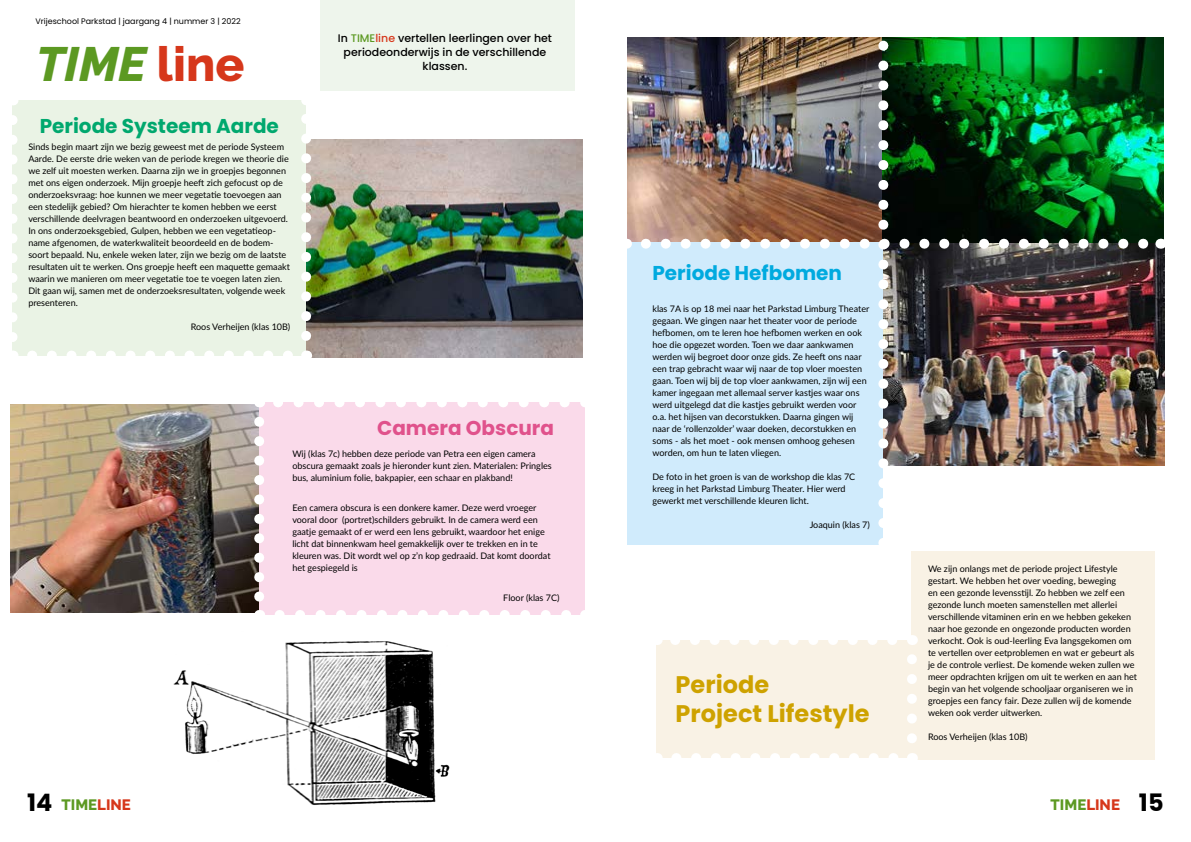
<style>
.page{position:relative;width:1191px;height:842px;background:#fff}
.page>*{position:absolute;margin:0;border:0;box-sizing:border-box;transform-origin:0 0}
.t1{font:italic 800 48px "Raleway";color:#5c9922}
.t2{font:700 24px/28.8px "Poppins";color:#cea200}
.t3{font:700 24px "Poppins";color:#000}
.t4{font:700 20px "Poppins";color:#00a86e}
.t5{font:700 20px "Poppins";color:#00aadf}
.t6{font:700 20px "Poppins";color:#e0528c}
.t7{font:800 15px "Raleway";color:#5c9922}
.t8{font:500 11px/14px "Poppins";color:#000;text-align:center}
.t9{font:9px/12px "Lato";color:#000}
.t10{font:8px "Poppins";color:#000}
.s1{font-style:normal;color:#d6371b}
.s2{color:#5c9922}
.s3{color:#d6371b}
.s4{font-family:"Poppins";font-weight:700;font-size:24px;color:#000}
</style>
<div class="page">
<img style="left:11px;top:405px;width:248px;height:208px">
<img style="left:306px;top:139px;width:277px;height:218px">
<div style="left:911px;top:551px;width:244px;height:208px;background:#f9f2e5"></div>
<div style="left:13px;top:100px;width:293px;height:255px;background:#eaf3e5"></div>
<svg style="left:32px;top:351px;width:264px;height:5px"></svg>
<svg style="left:12px;top:120px;width:6px;height:235px"></svg>
<svg style="left:301px;top:100px;width:10px;height:236px"></svg>
<div style="left:259px;top:402px;width:326px;height:213px;background:#fadaea"></div>
<svg style="left:273px;top:402px;width:292px;height:5px"></svg>
<svg style="left:279px;top:610px;width:292px;height:5px"></svg>
<svg style="left:254px;top:422px;width:10px;height:193px"></svg>
<div style="left:320px;top:0;width:254px;height:90px;background:#eef5ec"></div>
<img style="left:627px;top:38px;width:536px;height:205px">
<img style="left:1150px;top:243px;width:14px;height:223px">
<div style="left:628px;top:243px;width:255px;height:302px;background:#d0ebfc"></div>
<img style="left:646px;top:46px;width:504px;height:499px">
<div style="left:656px;top:640px;width:256px;height:118px;background:#f9f2e5"></div>
<svg style="left:676px;top:753px;width:222px;height:5px"></svg>
<svg style="left:670px;top:640px;width:222px;height:5px"></svg>
<svg style="left:907px;top:635px;width:10px;height:103px"></svg>
<img style="left:173px;top:641px;width:277px;height:164px">
<p class="t10" style="left:35px;top:17px;width:207px">Vrijeschool Parkstad | jaargang 4 | nummer 3 | 2022</p>
<h1 class="t1" style="left:36px;top:36px;width:210px">TIME <span class="s1">line</span></h1>
<h3 class="t4" style="left:40px;top:114px;width:241px">Periode Systeem Aarde</h3>
<p class="t9" style="left:28px;top:141px;width:263px">Sinds begin maart zijn we bezig geweest met de periode Systeem Aarde. De eerste drie weken van de periode kregen we theorie die we zelf uit moesten werken. Daarna zijn we in groepjes begonnen met ons eigen onderzoek. Mijn groepje heeft zich gefocust op de onderzoeksvraag: hoe kunnen we meer vegetatie toevoegen aan een stedelijk gebied? Om hierachter te komen hebben we eerst verschillende deelvragen beantwoord en onderzoeken uitgevoerd.<br>In ons onderzoeksgebied, Gulpen, hebben we een vegetatieop&shy;name afgenomen, de waterkwaliteit beoordeeld en de bodem&shy;soort bepaald. Nu, enkele weken later, zijn we bezig om de laatste resultaten uit te werken. Ons groepje heeft een maquette gemaakt waarin we manieren om meer vegetatie toe te voegen laten zien.<br>Dit gaan wij, samen met de onderzoeksresultaten, volgende week presenteren.</p>
<p class="t9" style="left:191px;top:321px;width:101px">Roos Verheijen (klas 10B)</p>
<p class="t8" style="left:338px;top:32px;width:216px">In <span class="s2">TIME</span><span class="s3">line</span> vertellen leerlingen over het periodeonderwijs in de verschillende klassen.</p>
<h3 class="t6" style="left:377px;top:417px;width:178px">Camera Obscura</h3>
<h2 class="t3" style="left:27px;top:789px;width:27px">14</h2>
<h3 class="t7" style="left:62px;top:796px;width:71px">TIME<span class="s3">LINE</span></h3>
<p class="t9" style="left:292px;top:447px;width:261px">Wij (klas 7c) hebben deze periode van Petra een eigen camera obscura gemaakt zoals je hieronder kunt zien. Materialen: Pringles bus, aluminium folie, bakpapier, een schaar en plakband!</p>
<p class="t9" style="left:292px;top:501px;width:260px">Een camera obscura is een donkere kamer. Deze werd vroeger vooral door (portret)schilders gebruikt. In de camera werd een gaatje gemaakt of er werd een lens gebruikt, waardoor het enige licht dat binnenkwam heel gemakkelijk over te trekken en in te kleuren was. Dit wordt wel op z’n kop gedraaid. Dat komt doordat het gespiegeld is</p>
<p class="t9" style="left:503px;top:591px;width:58px">Floor (klas 7C)</p>
<h3 class="t5" style="left:652px;top:261px;width:191px">Periode Hefbomen</h3>
<p class="t9" style="left:652px;top:302px;width:218px">klas 7A is op 18 mei naar het Parkstad Limburg Theater gegaan. We gingen naar het theater voor de periode hefbomen, om te leren hoe hefbomen werken en ook hoe die opgezet worden. Toen we daar aankwamen werden wij begroet door onze gids. Ze heeft ons naar een trap gebracht waar wij naar de top vloer moesten gaan. Toen wij bij de top vloer aankwamen, zijn wij een kamer ingegaan met allemaal server kastjes waar ons werd uitgelegd dat die kastjes gebruikt werden voor o.a. het hijsen van decorstukken. Daarna gingen wij naar de ‘rollenzolder’ waar doeken, decorstukken en soms - als het moet - ook mensen omhoog gehesen worden, om hun te laten vliegen.</p>
<p class="t9" style="left:652px;top:470px;width:204px">De foto in het groen is van de workshop die klas 7C kreeg in het Parkstad Limburg Theater. Hier werd gewerkt met verschillende kleuren licht.</p>
<p class="t9" style="left:809px;top:518px;width:62px">Joaquin (klas 7)</p>
<h2 class="t2" style="left:675px;top:670px;width:195px">Periode<br>Project Lifestyle</h2>
<p class="t9" style="left:928px;top:562px;width:210px">We zijn onlangs met de periode project Lifestyle gestart. We hebben het over voeding, beweging<br>en een gezonde levensstijl. Zo hebben we zelf een gezonde lunch moeten samenstellen met allerlei verschillende vitaminen erin en we hebben gekeken naar hoe gezonde en ongezonde producten worden verkocht. Ook is oud-leerling Eva langsgekomen om te vertellen over eetproblemen en wat er gebeurt als je de controle verliest. De komende weken zullen we meer opdrachten krijgen om uit te werken en aan het begin van het volgende schooljaar organiseren we in groepjes een fancy fair. Deze zullen wij de komende weken ook verder uitwerken.</p>
<p class="t9" style="left:928px;top:730px;width:101px">Roos Verheijen (klas 10B)</p>
<h3 class="t7" style="left:1050px;top:796px;width:114px">TIME<span class="s3">LINE</span> <span class="s4">15</span></h3>
</div>
